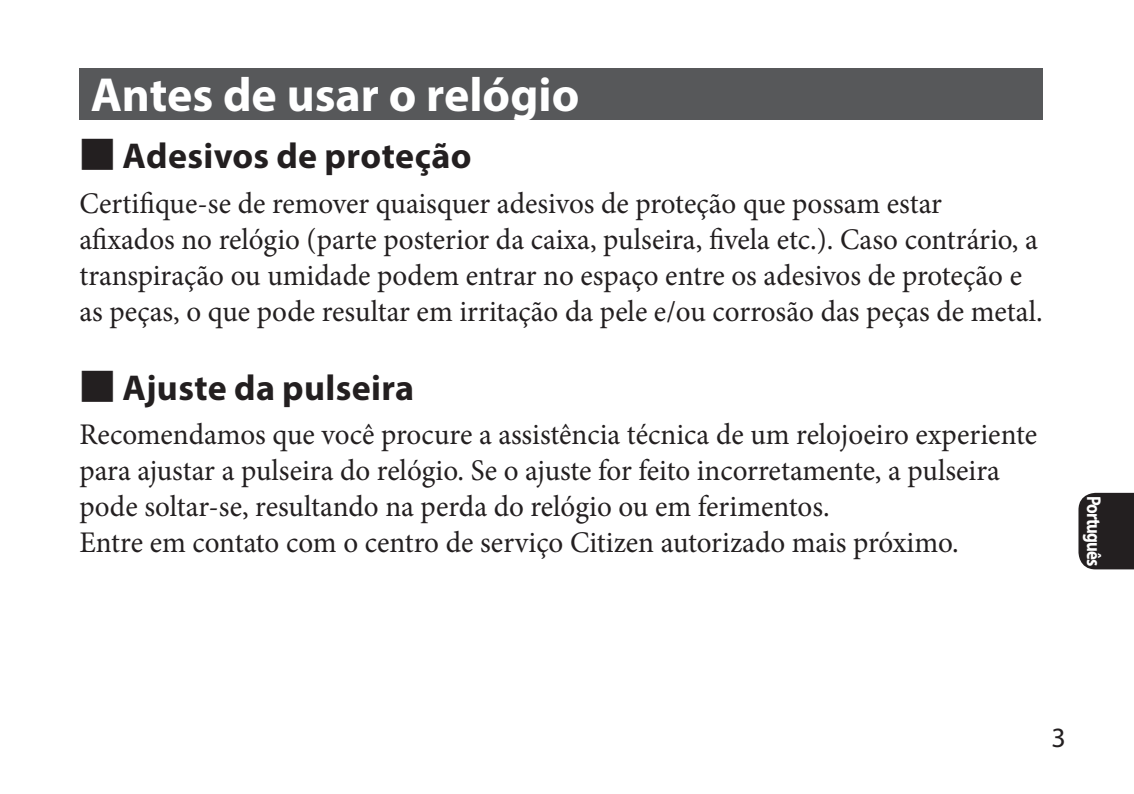
<style>
.page{position:relative;width:1134px;height:794px;background:#fff}
.page>*{position:absolute;margin:0;border:0;box-sizing:border-box;transform-origin:0 0}
.t1{font:700 48px "Myriad Pro";color:#fff}
.t2{font:700 36px "Myriad Pro";letter-spacing:.01em;color:#231f20}
.t3{font:30px/36px "Minion Pro";color:#231f20}
.t4{font:28px "Myriad Pro";color:#231f20}
.t5{font:700 20px "Myriad Pro";letter-spacing:-.05em;color:#fff;scale:.84 1}
.s1{font-family:"UD Shin Go Pro";font-weight:500}
</style>
<div class="page">
<div style="left:1078px;top:493px;width:56px;height:76px;background:#231f20"></div>
<div style="left:79px;top:68px;width:964px;height:51px;background:#57585a"></div>
<h1 class="t1" style="left:91px;top:63px;width:490px">Antes de usar o relógio</h1>
<p class="t2" style="left:79px;top:133px;width:394px"><span class="s1">■</span> Adesivos de proteção</p>
<p class="t3" style="left:79px;top:185px;width:965px">Certifique-se de remover quaisquer adesivos de proteção que possam estar afixados no relógio (parte posterior da caixa, pulseira, fivela etc.). Caso contrário, a transpiração ou umidade podem entrar no espaço entre os adesivos de proteção e as peças, o que pode resultar em irritação da pele e/ou corrosão das peças de metal.</p>
<p class="t2" style="left:79px;top:364px;width:336px"><span class="s1">■</span> Ajuste da pulseira</p>
<p class="t3" style="left:79px;top:416px;width:959px">Recomendamos que você procure a assistência técnica de um relojoeiro experiente para ajustar a pulseira do relógio. Se o ajuste for feito incorretamente, a pulseira pode soltar-se, resultando na perda do relógio ou em ferimentos.<br>Entre em contato com o centro de serviço Citizen autorizado mais próximo.</p>
<p class="t5" style="left:1107px;top:495px;width:86px;rotate:90deg">Português</p>
<p class="t4" style="left:1051px;top:720px;width:16px">3</p>
</div>
